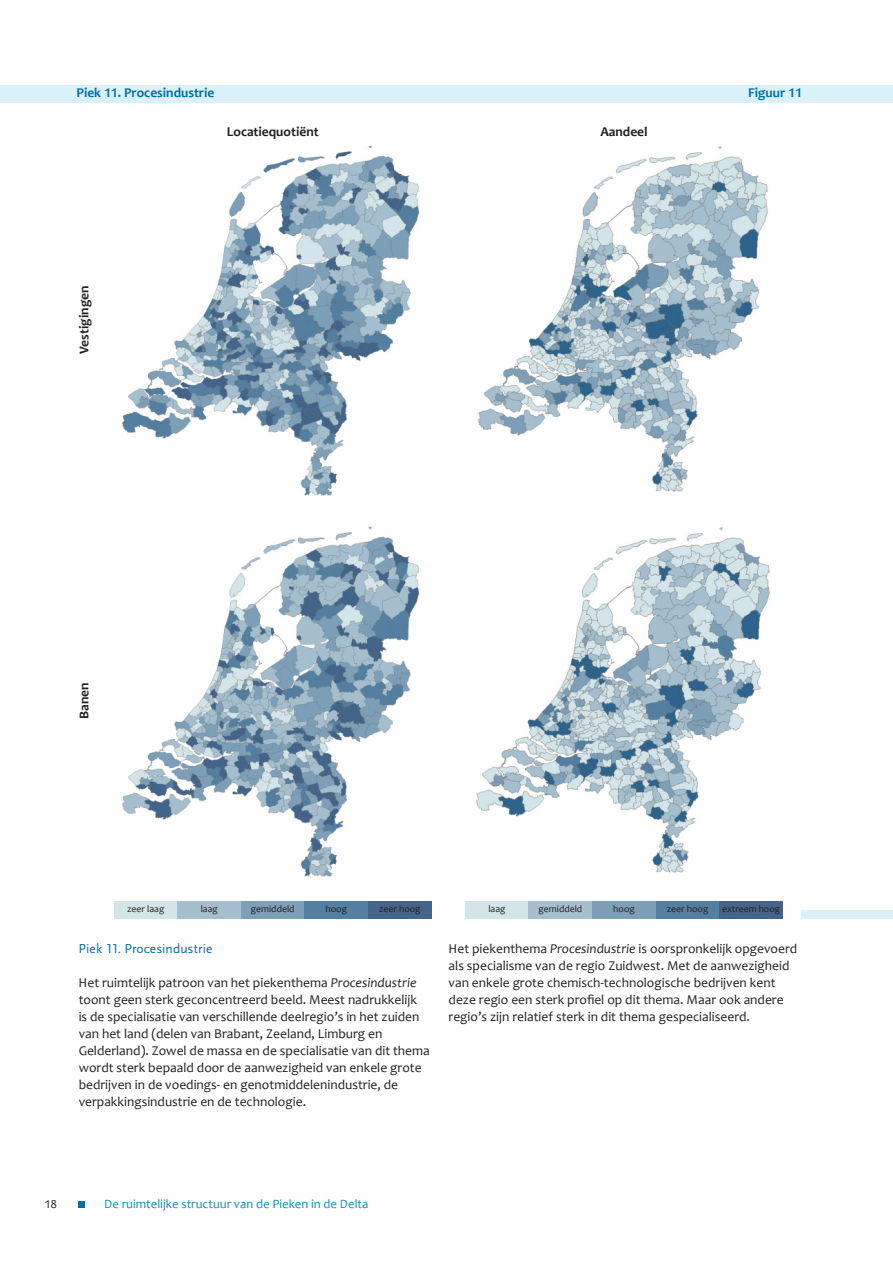
<style>
.page{position:relative;width:893px;height:1263px;background:#fff}
.page>*{position:absolute;margin:0;border:0;box-sizing:border-box;transform-origin:0 0}
.t1{font:13.5px/17px "Candara";color:#231f20}
.t2{font:700 13.5px "Candara";color:#231f20}
.t3{font:700 13.5px "Candara";color:#006fa1}
.t4{font:13.5px "Scala Sans Pro";letter-spacing:.005em;color:#006fa1}
.t5{font:12.75px "Candara";color:#188db9}
.t6{font:12px "Candara";color:#231f20}
.t7{font:9.75px "Candara";color:#231f20}
.s1{font-style:italic}
</style>
<div class="page">
<div style="left:79px;top:1201px;width:6px;height:7px;background:#006fa1"></div>
<div style="left:0;top:85px;width:893px;height:17px;background:#daf1f9"></div>
<img style="left:121px;top:145px;width:299px;height:351px">
<img style="left:478px;top:146px;width:290px;height:346px">
<img style="left:121px;top:526px;width:299px;height:351px">
<img style="left:476px;top:527px;width:294px;height:346px">
<div style="left:801px;top:910px;width:92px;height:8px;background:#daf1f9"></div>
<div style="left:114px;top:901px;width:63px;height:17px;background:#d3e5e8"></div>
<div style="left:177px;top:901px;width:64px;height:17px;background:#a5bfcf"></div>
<div style="left:241px;top:901px;width:64px;height:17px;background:#7d9fb8"></div>
<div style="left:305px;top:901px;width:63px;height:17px;background:#557fa1"></div>
<div style="left:368px;top:901px;width:64px;height:17px;background:#446589"></div>
<div style="left:465px;top:901px;width:64px;height:17px;background:#d3e5e8"></div>
<div style="left:529px;top:901px;width:63px;height:17px;background:#a5bfcf"></div>
<div style="left:592px;top:901px;width:64px;height:17px;background:#7d9fb8"></div>
<div style="left:656px;top:901px;width:63px;height:17px;background:#557fa1"></div>
<div style="left:719px;top:901px;width:64px;height:17px;background:#446589"></div>
<p class="t3" style="left:77px;top:84px;width:139px">Piek 11. Procesindustrie</p>
<p class="t3" style="left:748px;top:84px;width:55px">Figuur 11</p>
<p class="t2" style="left:76px;top:354px;width:70px;rotate:-90deg">Vestigingen</p>
<p class="t2" style="left:227px;top:123px;width:93px">Locatiequotiënt</p>
<p class="t2" style="left:600px;top:123px;width:49px">Aandeel</p>
<p class="t2" style="left:76px;top:719px;width:38px;rotate:-90deg">Banen</p>
<p class="t7" style="left:127px;top:903px;width:39px">zeer laag</p>
<p class="t7" style="left:201px;top:903px;width:19px">laag</p>
<p class="t7" style="left:251px;top:903px;width:45px">gemiddeld</p>
<p class="t7" style="left:326px;top:903px;width:23px">hoog</p>
<p class="t7" style="left:379px;top:903px;width:43px">zeer hoog</p>
<p class="t7" style="left:488px;top:903px;width:19px">laag</p>
<p class="t7" style="left:539px;top:903px;width:45px">gemiddeld</p>
<p class="t7" style="left:613px;top:903px;width:23px">hoog</p>
<p class="t7" style="left:667px;top:903px;width:43px">zeer hoog</p>
<p class="t7" style="left:722px;top:903px;width:59px">extreem hoog</p>
<p class="t4" style="left:79px;top:940px;width:135px">Piek 11. Procesindustrie</p>
<p class="t1" style="left:79px;top:973px;width:353px">Het ruimtelijk patroon van het piekenthema <span class="s1">Procesindustrie </span>toont geen sterk geconcentreerd beeld. Meest nadrukkelijk<br>is de specialisatie van verschillende deelregio’s in het zuiden van het land (delen van Brabant, Zeeland, Limburg en Gelderland). Zowel de massa en de specialisatie van dit thema wordt sterk bepaald door de aanwezigheid van enkele grote bedrijven in de voedings- en genotmiddelenindustrie, de verpakkingsindustrie en de technologie.</p>
<p class="t1" style="left:449px;top:939px;width:350px">Het piekenthema <span class="s1">Procesindustrie</span> is oorspronkelijk opgevoerd als specialisme van de regio Zuidwest. Met de aanwezigheid van enkele grote chemisch-technologische bedrijven kent deze regio een sterk profiel op dit thema. Maar ook andere regio’s zijn relatief sterk in dit thema gespecialiseerd.</p>
<p class="t6" style="left:45px;top:1196px;width:14px">18</p>
<p class="t5" style="left:104px;top:1195px;width:266px">De ruimtelijke structuur van de Pieken in de Delta</p>
</div>
